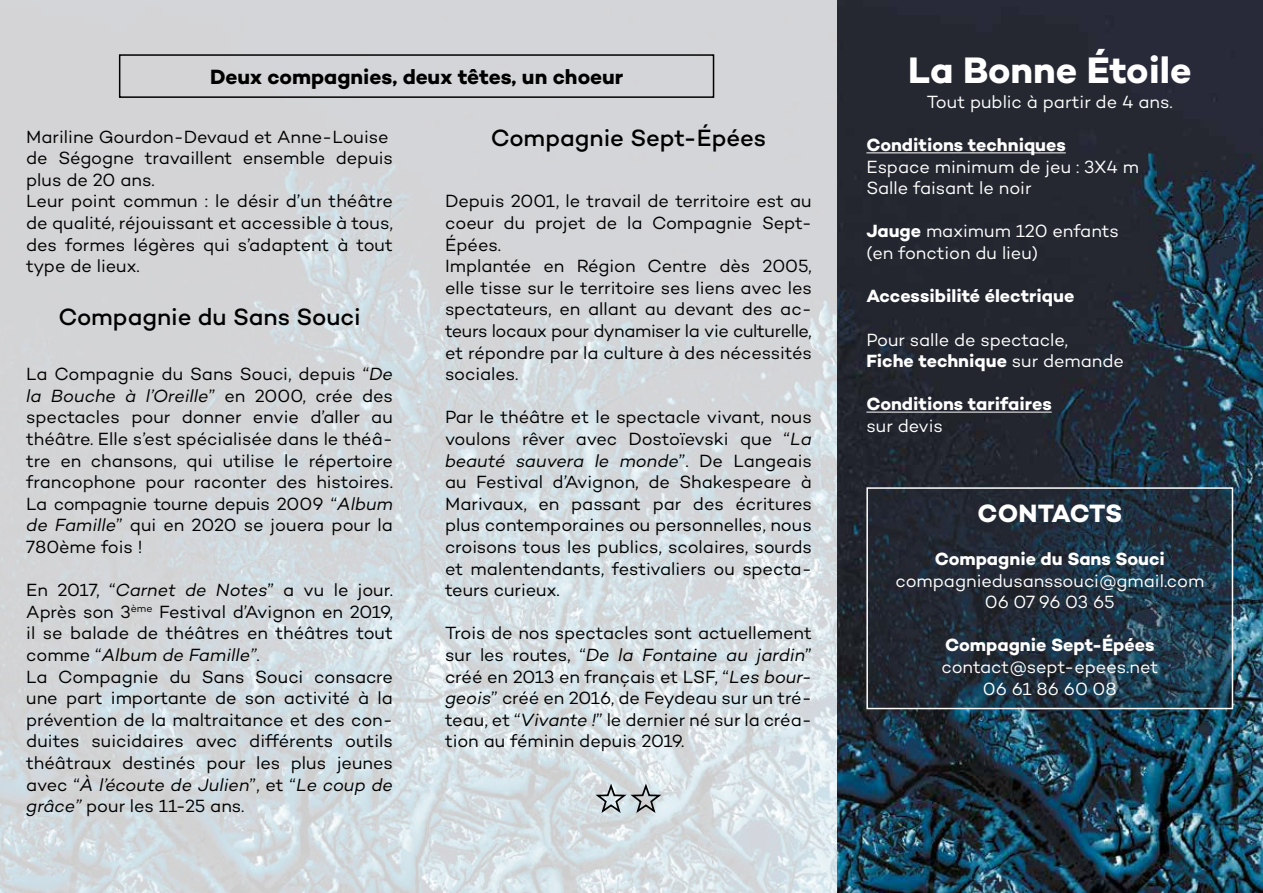
<style>
.page{position:relative;width:1263px;height:893px;background:#fff}
.page>*{position:absolute;margin:0;border:0;box-sizing:border-box;transform-origin:0 0}
.t1{font:700 37.5px "Campton";letter-spacing:-.005em;color:#fff}
.t2{font:700 25.5px "Campton";letter-spacing:-.02em;color:#fff}
.t3{font:500 24px "Campton";color:#000}
.t4{font:700 21px "Campton";color:#000}
.t5{font:18px/21.6px "Campton";letter-spacing:-.005em;color:#000}
.t6{font:18px/21.6px "Campton";color:#fff}
.t7{font:700 18px "Campton";color:#fff}
.s1{font-style:italic}
.s2{font-weight:700}
</style>
<div class="page">
<img style="left:0;top:0;width:838px;height:893px">
<div style="left:119px;top:54px;width:595px;height:44px;border:2px solid #000"></div>
<svg style="left:593px;top:784px;width:71px;height:31px;background:#b5bcc0"></svg>
<img style="left:838px;top:0;width:425px;height:893px">
<hr style="left:866px;top:152px;width:200px;height:1px;background:#fff">
<hr style="left:866px;top:412px;width:186px;height:1px;background:#fff">
<svg style="left:869px;top:490px;width:361px;height:216px;background:#20303e"></svg>
<div style="left:866px;top:487px;width:367px;height:222px;border:2px solid #fff"></div>
<p class="t4" style="left:210px;top:64px;width:415px">Deux compagnies, deux têtes, un choeur</p>
<p class="t5" style="left:26px;top:125px;width:368px">Mariline Gourdon-Devaud et Anne-Louise de Ségogne travaillent ensemble depuis plus de 20 ans.<br>Leur point commun : le désir d’un théâtre de qualité, réjouissant et accessible à tous, des formes légères qui s’adaptent à tout type de lieux.</p>
<h3 class="t3" style="left:58px;top:302px;width:304px">Compagnie du Sans Souci</h3>
<p class="t5" style="left:26px;top:363px;width:368px;text-align:justify">La Compagnie du Sans Souci, depuis “<span class="s1">De la Bouche à l’Oreille</span>” en 2000, crée des spectacles pour donner envie d’aller au théâtre. Elle s’est spécialisée dans le théâ&shy;tre en chansons, qui utilise le répertoire francophone pour raconter des histoires.<br>La compagnie tourne depuis 2009 “<span class="s1">Album de Famille</span>” qui en 2020 se jouera pour la 780ème fois !</p>
<p class="t5" style="left:26px;top:579px;width:368px">En 2017, “<span class="s1">Carnet de Notes</span>” a vu le jour.<br>Après son 3<sup>ème</sup> Festival d’Avignon en 2019, il se balade de théâtres en théâtres tout comme “<span class="s1">Album de Famille”</span>.<br>La Compagnie du Sans Souci consacre une part importante de son activité à la prévention de la maltraitance et des con&shy;duites suicidaires avec différents outils théâtraux destinés pour les plus jeunes avec “<span class="s1">À l’écoute de Julien</span>”, et “<span class="s1">Le coup de grâce”</span> pour les 11-25 ans.</p>
<h3 class="t3" style="left:491px;top:123px;width:277px">Compagnie Sept-Épées</h3>
<p class="t5" style="left:445px;top:190px;width:368px">Depuis 2001, le travail de territoire est au coeur du projet de la Compagnie Sept-Épées.<br>Implantée en Région Centre dès 2005, elle tisse sur le territoire ses liens avec les spectateurs, en allant au devant des ac&shy;teurs locaux pour dynamiser la vie culturelle, et répondre par la culture à des nécessités sociales.</p>
<p class="t5" style="left:445px;top:406px;width:368px;text-align:justify">Par le théâtre et le spectacle vivant, nous voulons rêver avec Dostoïevski que “<span class="s1">La beauté sauvera le monde</span>”. De Langeais au Festival d’Avignon, de Shakespeare à Marivaux, en passant par des écritures plus contemporaines ou personnelles, nous croisons tous les publics, scolaires, sourds et malentendants, festivaliers ou specta&shy;teurs curieux.</p>
<p class="t5" style="left:445px;top:622px;width:368px;text-align:justify">Trois de nos spectacles sont actuellement sur les routes, “<span class="s1">De la Fontaine au jardin</span>” créé en 2013 en français et LSF, “<span class="s1">Les bour&shy;geois</span>” créé en 2016, de Feydeau sur un tré&shy;teau, et “<span class="s1">Vivante !</span>” le dernier né sur la créa&shy;tion au féminin depuis 2019.</p>
<h1 class="t1" style="left:908px;top:46px;width:285px">La Bonne Étoile</h1>
<p class="t6" style="left:927px;top:91px;width:247px">Tout public à partir de 4 ans.</p>
<p class="t7" style="left:866px;top:133px;width:201px">Conditions techniques</p>
<p class="t6" style="left:866px;top:155px;width:274px">Espace minimum de jeu : 3X4 m<br>Salle faisant le noir</p>
<p class="t6" style="left:866px;top:220px;width:254px"><span class="s2">Jauge</span> maximum 120 enfants (en fonction du lieu)</p>
<p class="t7" style="left:866px;top:285px;width:209px">Accessibilité électrique</p>
<p class="t6" style="left:866px;top:328px;width:259px">Pour salle de spectacle,<br><span class="s2">Fiche technique</span> sur demande</p>
<p class="t7" style="left:866px;top:393px;width:187px">Conditions tarifaires</p>
<p class="t6" style="left:866px;top:415px;width:78px">sur devis</p>
<h2 class="t2" style="left:977px;top:497px;width:146px">CONTACTS</h2>
<p class="t7" style="left:935px;top:547px;width:232px">Compagnie du Sans Souci</p>
<p class="t6" style="left:895px;top:569px;width:310px;text-align:center">compagniedusanssouci@gmail.com<br>06 07 96 03 65</p>
<p class="t7" style="left:945px;top:634px;width:211px">Compagnie Sept-Épées</p>
<p class="t6" style="left:941px;top:656px;width:218px;text-align:center">contact@sept-epees.net<br>06 61 86 60 08</p>
</div>
